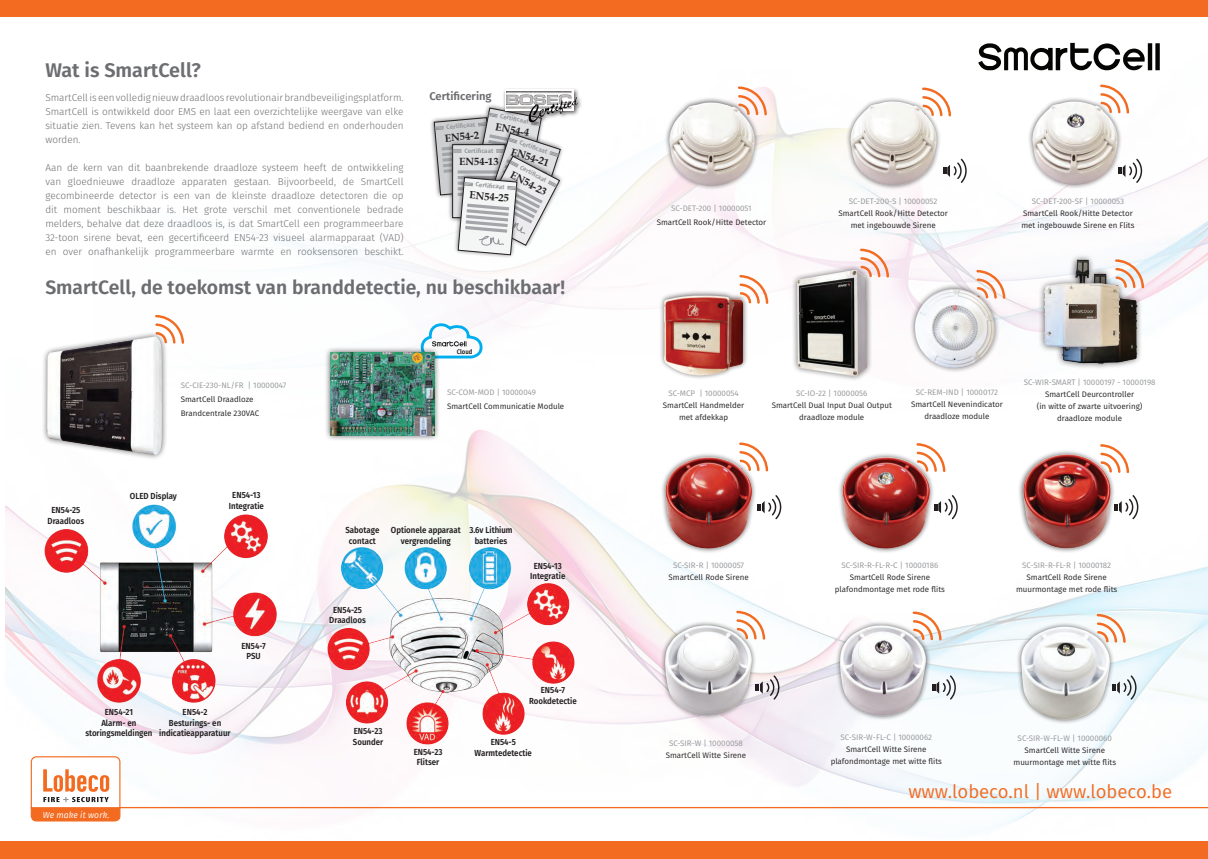
<style>
.page{position:relative;width:1208px;height:859px;background:#fff}
.page>*{position:absolute;margin:0;border:0;box-sizing:border-box;transform-origin:0 0}
.t1{font:600 19.8px "Fira Sans";color:#6c6d70}
.t2{font:600 19.4px "Fira Sans";color:#6c6d70}
.t3{font:18.6px "Fira Sans";color:#f36b21}
.t4{font:600 11.2px "Fira Sans";color:#6c6d70}
.t5{font:700 10.4px "Book Antiqua";color:#231f20}
.t6{font:300 10px/14px "Fira Sans";color:#6c6d70;text-align:justify}
.t7{font:600 8.8px/10.7px "Fira Sans";color:#231f20;text-align:center;scale:.9 1}
.t8{font:italic 8.8px "Fira Sans";letter-spacing:.01em;color:#fff}
.t9{font:8px/12px "Fira Sans";color:#231f20;text-align:center}
.t10{font:8px "Fira Sans";color:#939598}
.t11{font:600 6.7px "Fira Sans";letter-spacing:-.005em;color:#231f20;scale:.9 1}
.t12{font:600 6.2px "Fira Sans";color:#939598}
</style>
<div class="page">
<img style="left:6px;top:437px;width:1202px;height:391px">
<div style="left:0;top:0;width:1208px;height:17px;background:#f36b21"></div>
<div style="left:0;top:841px;width:1208px;height:18px;background:#f36b21"></div>
<img style="left:320px;top:517px;width:262px;height:258px">
<img style="left:156px;top:55px;width:1052px;height:382px">
<img style="left:40px;top:477px;width:241px;height:247px">
<svg style="left:978px;top:43px;width:181px;height:27px"></svg>
<svg style="left:428px;top:102px;width:139px;height:159px"></svg>
<svg style="left:155px;top:315px;width:29px;height:29px"></svg>
<img style="left:37px;top:328px;width:135px;height:132px">
<svg style="left:860px;top:249px;width:29px;height:29px"></svg>
<div style="left:791px;top:264px;width:82px;height:118px;background:#231f20;opacity:.75"></div>
<img style="left:775px;top:266px;width:113px;height:113px">
<svg style="left:1100px;top:85px;width:29px;height:1px"></svg>
<img style="left:1018px;top:86px;width:112px;height:110px">
<svg style="left:739px;top:275px;width:29px;height:29px"></svg>
<img style="left:645px;top:276px;width:116px;height:113px">
<svg style="left:739px;top:442px;width:29px;height:29px"></svg>
<img style="left:652px;top:445px;width:113px;height:110px">
<svg style="left:736px;top:611px;width:29px;height:29px"></svg>
<img style="left:652px;top:613px;width:112px;height:110px">
<svg style="left:1100px;top:444px;width:29px;height:29px"></svg>
<img style="left:1010px;top:445px;width:112px;height:110px">
<svg style="left:1096px;top:614px;width:29px;height:29px"></svg>
<img style="left:1008px;top:617px;width:113px;height:110px">
<svg style="left:916px;top:443px;width:29px;height:29px"></svg>
<img style="left:830px;top:445px;width:112px;height:110px">
<svg style="left:912px;top:611px;width:29px;height:29px"></svg>
<img style="left:826px;top:614px;width:113px;height:110px">
<svg style="left:738px;top:86px;width:29px;height:1px"></svg>
<img style="left:655px;top:87px;width:113px;height:110px">
<svg style="left:949px;top:88px;width:2px;height:28px"></svg>
<img style="left:837px;top:87px;width:112px;height:110px">
<svg style="left:419px;top:324px;width:65px;height:82px"></svg>
<div style="left:324px;top:346px;width:116px;height:96px;background:#231f20;opacity:.75"></div>
<img style="left:331px;top:352px;width:103px;height:83px">
<svg style="left:943px;top:159px;width:23px;height:24px"></svg>
<svg style="left:1118px;top:159px;width:24px;height:24px"></svg>
<svg style="left:757px;top:495px;width:24px;height:24px"></svg>
<svg style="left:934px;top:495px;width:23px;height:24px"></svg>
<svg style="left:1114px;top:495px;width:24px;height:24px"></svg>
<svg style="left:755px;top:675px;width:24px;height:25px"></svg>
<svg style="left:932px;top:675px;width:24px;height:25px"></svg>
<svg style="left:1112px;top:675px;width:24px;height:25px"></svg>
<div style="left:502px;top:88px;width:81px;height:40px;background:#231f20;opacity:.75"></div>
<svg style="left:505px;top:90px;width:68px;height:21px"></svg>
<img style="left:507px;top:91px;width:71px;height:44px">
<hr style="left:31px;top:807px;width:573px;height:1px;background:#f36b21">
<svg style="left:30px;top:756px;width:91px;height:66px"></svg>
<hr style="left:604px;top:807px;width:604px;height:1px;background:#f36b21">
<svg style="left:1140px;top:259px;width:4px;height:29px"></svg>
<div style="left:1055px;top:267px;width:88px;height:103px;background:#231f20;opacity:.75"></div>
<img style="left:1040px;top:258px;width:100px;height:120px">
<div style="left:1037px;top:253px;width:88px;height:102px;background:#231f20;opacity:.75"></div>
<img style="left:1022px;top:245px;width:101px;height:108px">
<svg style="left:976px;top:270px;width:29px;height:29px"></svg>
<img style="left:902px;top:274px;width:101px;height:106px">
<h1 class="t1" style="left:45px;top:53px;width:157px">Wat is SmartCell?</h1>
<p class="t6" style="left:45px;top:90px;width:360px">SmartCell is een volledig nieuw draadloos revolutionair brandbeveiligingsplatform.<br>SmartCell is ontwikkeld door EMS en laat een overzichtelijke weergave van elke situatie zien. Tevens kan het systeem kan op afstand bediend en onderhouden worden.</p>
<p class="t6" style="left:45px;top:160px;width:360px">Aan de kern van dit baanbrekende draadloze systeem heeft de ontwikkeling van gloednieuwe draadloze apparaten gestaan. Bijvoorbeeld, de SmartCell gecombineerde detector is een van de kleinste draadloze detectoren die op dit moment beschikbaar is. Het grote verschil met conventionele bedrade melders, behalve dat deze draadloos is, is dat SmartCell een programmeerbare 32-toon sirene bevat, een gecertificeerd EN54-23 visueel alarmapparaat (VAD) en over onafhankelijk programmeerbare warmte en rooksensoren beschikt.</p>
<p class="t4" style="left:429px;top:87px;width:64px">Certificering</p>
<p class="t12" style="left:501px;top:111px;width:31px;rotate:11deg">Certifi caat</p>
<p class="t12" style="left:446px;top:122px;width:31px;rotate:-5deg">Certifi caat</p>
<p class="t5" style="left:497px;top:119px;width:36px;rotate:11deg">EN54-4</p>
<p class="t5" style="left:444px;top:131px;width:36px;rotate:-5deg">EN54-2</p>
<p class="t12" style="left:521px;top:138px;width:31px;rotate:18deg">Certifi caat</p>
<p class="t5" style="left:514px;top:168px;width:41px;rotate:28deg">EN54-23</p>
<p class="t12" style="left:464px;top:145px;width:31px">Certificaat</p>
<p class="t5" style="left:513px;top:144px;width:41px;rotate:18deg">EN54-21</p>
<p class="t5" style="left:459px;top:154px;width:41px">EN54-13</p>
<p class="t12" style="left:523px;top:162px;width:31px;rotate:27deg">Certifi caat</p>
<p class="t12" style="left:476px;top:179px;width:31px;rotate:5deg">Certifi caat</p>
<p class="t5" style="left:470px;top:188px;width:41px;rotate:5deg">EN54-25</p>
<h2 class="t2" style="left:45px;top:272px;width:521px">SmartCell, de toekomst van branddetectie, nu beschikbaar!</h2>
<p class="t7" style="left:48px;top:504px;width:42px">EN54-25<br>Draadloos</p>
<p class="t10" style="left:181px;top:379px;width:107px">SC-CIE-230-NL/FR | 10000047</p>
<p class="t9" style="left:181px;top:392px;width:80px;line-height:14px;text-align:left">SmartCell Draadloze<br>Brandcentrale 230VAC</p>
<p class="t7" style="left:130px;top:490px;width:54px">OLED Display</p>
<p class="t7" style="left:229px;top:489px;width:41px">EN54-13<br>Integratie</p>
<p class="t7" style="left:241px;top:640px;width:29px">EN54-7<br>PSU</p>
<p class="t7" style="left:85px;top:706px;width:76px">EN54-21<br>Alarm- en storingsmeldingen</p>
<p class="t7" style="left:159px;top:706px;width:81px">EN54-2<br>Besturings- en indicatieapparatuur</p>
<p class="t8" style="left:43px;top:808px;width:68px">We make it work.</p>
<p class="t11" style="left:457px;top:346px;width:19px">Cloud</p>
<p class="t10" style="left:447px;top:387px;width:90px">SC-COM-MOD | 10000049</p>
<p class="t9" style="left:447px;top:400px;width:119px">SmartCell Communicatie Module</p>
<p class="t7" style="left:345px;top:524px;width:39px">Sabotage contact</p>
<p class="t7" style="left:391px;top:524px;width:79px">Optionele apparaat vergrendeling</p>
<p class="t7" style="left:469px;top:524px;width:50px">3.6v Lithium batteries</p>
<p class="t7" style="left:329px;top:604px;width:42px">EN54-25<br>Draadloos</p>
<p class="t7" style="left:530px;top:560px;width:41px">EN54-13<br>Integratie</p>
<p class="t7" style="left:353px;top:725px;width:35px;text-align:left">EN54-23<br>Sounder</p>
<p class="t7" style="left:491px;top:736px;width:30px">EN54-5</p>
<p class="t7" style="left:529px;top:684px;width:55px">EN54-7<br>Rookdetectie</p>
<p class="t7" style="left:414px;top:745px;width:34px">EN54-23</p>
<p class="t7" style="left:474px;top:747px;width:65px">Warmtedetectie</p>
<p class="t7" style="left:417px;top:756px;width:27px">Flitser</p>
<p class="t10" style="left:671px;top:203px;width:82px">SC-DET-200 | 10000051</p>
<p class="t9" style="left:656px;top:216px;width:111px">SmartCell Rook/Hitte Detector</p>
<p class="t10" style="left:849px;top:195px;width:90px">SC-DET-200-S | 10000052</p>
<p class="t9" style="left:838px;top:207px;width:111px">SmartCell Rook/Hitte Detector met ingebouwde Sirene</p>
<p class="t10" style="left:1031px;top:195px;width:94px">SC-DET-200-SF | 10000053</p>
<p class="t9" style="left:1021px;top:207px;width:115px;text-align:left">SmartCell Rook/Hitte Detector met ingebouwde Sirene en Flits</p>
<p class="t10" style="left:668px;top:387px;width:72px">SC-MCP | 10000054</p>
<p class="t9" style="left:663px;top:399px;width:83px">SmartCell Handmelder met afdekkap</p>
<p class="t10" style="left:796px;top:387px;width:73px">SC-IO-22 | 10000056</p>
<p class="t9" style="left:771px;top:399px;width:122px">SmartCell Dual Input Dual Output draadloze module</p>
<p class="t10" style="left:916px;top:387px;width:84px">SC-REM-IND | 10000172</p>
<p class="t9" style="left:911px;top:398px;width:93px">SmartCell Nevenindicator draadloze module</p>
<p class="t10" style="left:1023px;top:376px;width:133px">SC-WIR-SMART | 10000197 - 10000198</p>
<p class="t9" style="left:1036px;top:388px;width:107px">SmartCell Deurcontroller<br>(in witte of zwarte uitvoering) draadloze module</p>
<p class="t10" style="left:673px;top:559px;width:73px">SC-SIR-R | 10000057</p>
<p class="t9" style="left:668px;top:571px;width:82px">SmartCell Rode Sirene</p>
<p class="t10" style="left:669px;top:737px;width:75px">SC-SIR-W | 10000058</p>
<p class="t9" style="left:666px;top:749px;width:82px">SmartCell Witte Sirene</p>
<p class="t10" style="left:841px;top:560px;width:98px">SC-SIR-R-FL-R-C | 10000186</p>
<p class="t9" style="left:835px;top:571px;width:112px">SmartCell Rode Sirene plafondmontage met rode flits</p>
<p class="t10" style="left:840px;top:731px;width:93px">SC-SIR-W-FL-C | 10000062</p>
<p class="t9" style="left:830px;top:743px;width:113px">SmartCell Witte Sirene plafondmontage met witte flits</p>
<p class="t10" style="left:1022px;top:560px;width:90px">SC-SIR-R-FL-R | 10000182</p>
<p class="t9" style="left:1016px;top:571px;width:103px">SmartCell Rode Sirene muurmontage met rode flits</p>
<p class="t10" style="left:1017px;top:732px;width:96px">SC-SIR-W-FL-W | 10000060</p>
<p class="t9" style="left:1013px;top:744px;width:104px">SmartCell Witte Sirene muurmontage met witte flits</p>
<h3 class="t3" style="left:908px;top:778px;width:265px">www.lobeco.nl | www.lobeco.be</h3>
</div>
